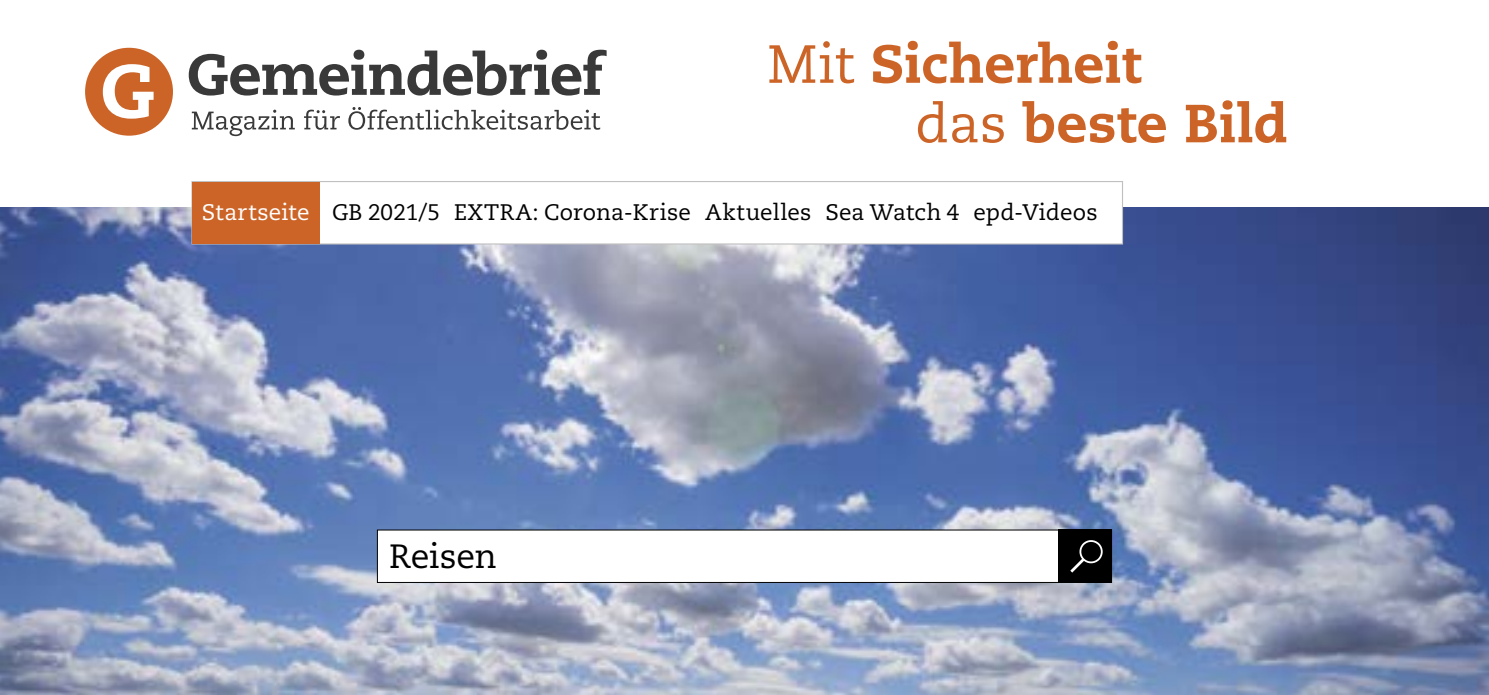
<style>
.page{position:relative;width:1489px;height:695px;background:#fff}
.page>*{position:absolute;margin:0;border:0;box-sizing:border-box;transform-origin:0 0}
.t1{font:800 53.5px/59.5px "Caecilia LT Pro 85";color:#cc6427}
.t2{font:33.5px "Caecilia LT Std";letter-spacing:-.005em;color:#000}
.t3{font:22.5px "Caecilia LT Std";letter-spacing:.01em;color:#000}
.s1{font-family:"Caecilia LT Std";font-weight:400}
.s2{color:#fff}
</style>
<div class="page">
<div style="left:85px;top:48px;width:88px;height:88px;background:#cc6427;border-radius:50%"></div>
<svg style="left:189px;top:50px;width:417px;height:45px"></svg>
<svg style="left:103px;top:64px;width:51px;height:55px"></svg>
<svg style="left:192px;top:110px;width:103px;height:26px"></svg>
<svg style="left:304px;top:110px;width:36px;height:20px"></svg>
<svg style="left:348px;top:107px;width:252px;height:23px"></svg>
<img style="left:0;top:208px;width:1488px;height:486px">
<div style="left:191px;top:181px;width:931px;height:63px;background:#fff;border:1px solid #c0c0c0"></div>
<div style="left:192px;top:182px;width:128px;height:61px;background:#cc6427"></div>
<div style="left:377px;top:530px;width:734px;height:52px;background:#fff"></div>
<div style="left:1058px;top:529px;width:53px;height:54px;background:#000"></div>
<svg style="left:1070px;top:540px;width:33px;height:33px"></svg>
<h1 class="t1" style="left:915px;top:33px;width:375px;text-indent:-147px"><span class="s1">Mit</span> Sicherheit<br><span class="s1">das</span> beste Bild</h1>
<p class="t3" style="left:202px;top:199px;width:897px"><span class="s2">Startseite</span> GB 2021/5 EXTRA: Corona-Krise Aktuelles Sea Watch 4 epd-Videos</p>
<h2 class="t2" style="left:389px;top:537px;width:109px">Reisen</h2>
</div>
